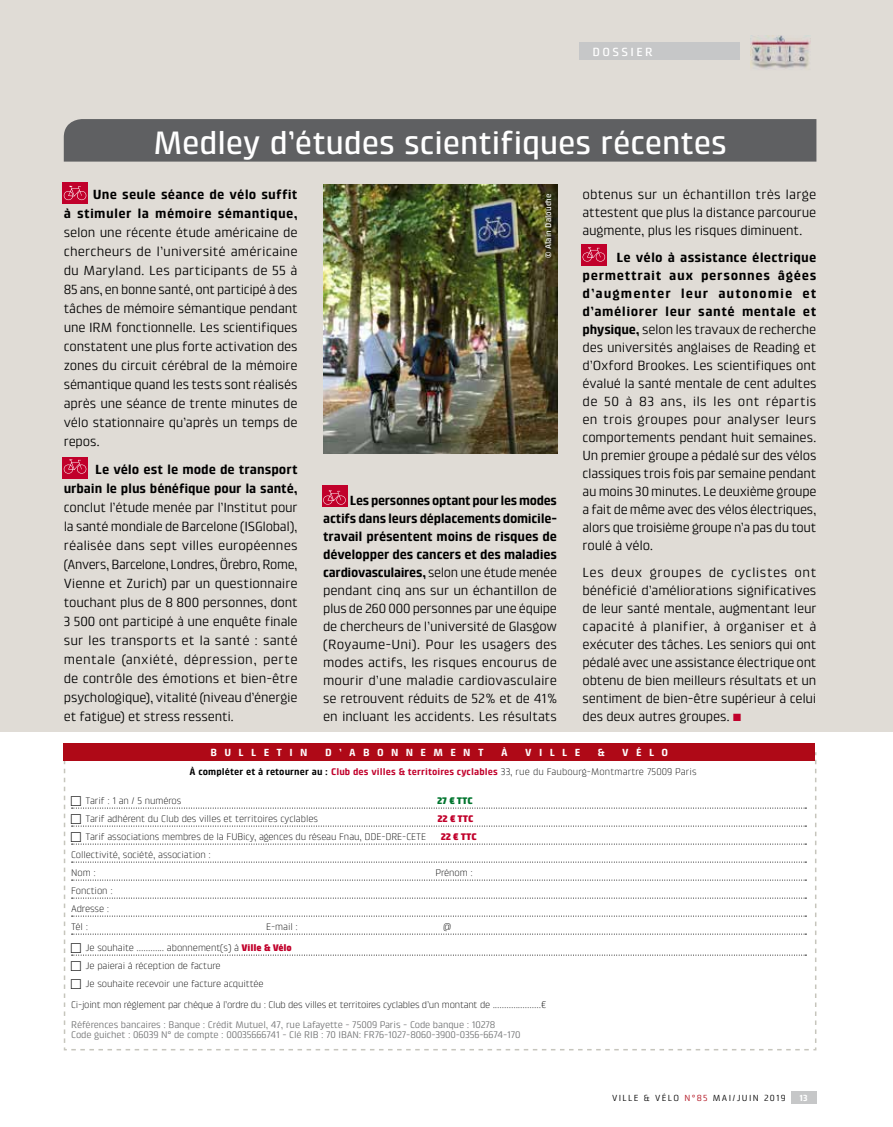
<style>
.page{position:relative;width:893px;height:1127px;background:#fff}
.page>*{position:absolute;margin:0;border:0;box-sizing:border-box;transform-origin:0 0}
.t1{font:500 33px "Klint LT Pro";letter-spacing:-.005em;color:#fff}
.t2{font:13.5px/18px "Klint LT Pro";letter-spacing:-.015em;color:#000;text-align:justify}
.t3{font:700 13.5px/19px "Klint LT Pro";letter-spacing:.005em;color:#000;text-align:right}
.t4{font:500 12px "Klint LT Pro";color:#fff}
.t5{font:700 10.5px "Klint LT Pro";letter-spacing:.7em;color:#fff}
.t6{font:300 9.75px/18px "Klint LT Pro";letter-spacing:-.01em;color:#000}
.t7{font:9.75px/10.5px "Klint LT Pro";letter-spacing:-.01em;color:#707172}
.t8{font:300 9.75px "Klint LT Pro";letter-spacing:.01em;color:#000}
.t9{font:900 9.75px "Klint LT Pro";letter-spacing:-.01em;color:#c1002b}
.t10{font:900 9.75px "Klint LT Pro";color:#00752e}
.t11{font:9px "Klint LT Pro";letter-spacing:.15em;color:#000}
.t12{font:700 9px "Klint LT Pro";color:#fff}
.t13{font:500 8.25px "Klint LT Pro";letter-spacing:.01em;color:#fff}
.s1{font-weight:700}
.s2{color:#c1002b}
.s3{font-weight:700;color:#c1002b}
.s4{font-weight:900;color:#c1002b}
.s5{color:#af0917}
</style>
<div class="page">
<div style="left:0;top:0;width:893px;height:731px;background:#e0dcd6"></div>
<div style="left:581px;top:244px;width:26px;height:22px;background:#c1002b"></div>
<div style="left:322px;top:486px;width:25px;height:21px;background:#c1002b"></div>
<div style="left:63px;top:457px;width:25px;height:21px;background:#c1002b"></div>
<div style="left:62px;top:182px;width:26px;height:21px;background:#c1002b"></div>
<svg style="left:64px;top:186px;width:22px;height:14px"></svg>
<svg style="left:64px;top:459px;width:22px;height:15px"></svg>
<svg style="left:323px;top:490px;width:23px;height:15px"></svg>
<svg style="left:583px;top:247px;width:22px;height:15px"></svg>
<div style="left:64px;top:119px;width:752px;height:43px;background:#5f6062"></div>
<img style="left:323px;top:185px;width:234px;height:269px">
<svg style="left:63px;top:751px;width:754px;height:300px"></svg>
<svg style="left:72px;top:862px;width:734px;height:1px"></svg>
<svg style="left:72px;top:880px;width:734px;height:1px"></svg>
<svg style="left:72px;top:898px;width:734px;height:1px"></svg>
<svg style="left:72px;top:916px;width:734px;height:1px"></svg>
<svg style="left:72px;top:934px;width:734px;height:1px"></svg>
<div style="left:64px;top:743px;width:751px;height:18px;background:#af0917"></div>
<div style="left:791px;top:1091px;width:25px;height:13px;background:#c6c7c8"></div>
<div style="left:580px;top:43px;width:160px;height:17px;background:#c6c7c8"></div>
<img style="left:750px;top:36px;width:60px;height:33px">
<svg style="left:71px;top:796px;width:735px;height:49px"></svg>
<svg style="left:71px;top:943px;width:735px;height:28px"></svg>
<svg style="left:71px;top:979px;width:10px;height:10px"></svg>
<p class="t4" style="left:592px;top:45px;width:62px">DO SSIE R</p>
<h1 class="t1" style="left:154px;top:124px;width:575px">Medley d’études scientifiques récentes</h1>
<p class="t13" style="left:544px;top:258px;width:66px;rotate:-90deg">© Alain Dalouche</p>
<p class="t3" style="left:64px;top:185px;width:235px">Une seule séance de vélo suffit<br>à stimuler la mémoire sémantique,</p>
<p class="t2" style="left:64px;top:222px;width:235px;line-height:19px">selon une récente étude américaine de chercheurs de l’université américaine du Maryland. Les participants de 55 à 85 ans, en bonne santé, ont participé à des tâches de mémoire sémantique pendant une I RM fonctionnelle. Les scientifiques constatent une plus forte activation des zones du circuit cérébral de la mémoire sémantique quand les tests sont réalisés après une séance de trente minutes de vélo stationnaire qu’après un temps de repos.</p>
<p class="t3" style="left:64px;top:460px;width:235px">Le vélo est le mode de transport urbain le plus bénéfique pour la santé,</p>
<p class="t2" style="left:64px;top:497px;width:235px;line-height:19px">conclut l’étude menée par l’Institut pour la santé mondiale de Barcelone (ISGlobal), réalisée dans sept villes européennes (Anvers, Barcelone, Londres, Örebro, Rome, Vienne et Zurich) par un questionnaire touchant plus de 8 800 personnes, dont 3 500 ont participé à une enquête finale sur les transports et la santé : santé mentale (anxiété, dépression, perte de contrôle des émotions et bien-être psychologique), vitalité (niveau d’énergie et fatigue) et stress ressenti.</p>
<p class="t2" style="left:323px;top:491px;width:235px;text-indent:27px"><span class="s1">Les personnes optant pour les modes actifs dans leurs déplacements domicile&shy;travail présentent moins de risques de développer des cancers et des maladies cardiovasculaires,</span> selon une étude menée pendant cinq ans sur un échantillon de plus de 260 000 personnes par une équipe de chercheurs de l’université de Glasgow (Royaume-Uni). Pour les usagers des modes actifs, les risques encourus de mourir d’une maladie cardiovasculaire se retrouvent réduits de 52% et de 41% en incluant les accidents. Les résultats</p>
<p class="t2" style="left:583px;top:185px;width:235px">obtenus sur un échantillon très large attestent que plus la distance parcourue augmente, plus les risques diminuent.</p>
<p class="t2" style="left:583px;top:248px;width:235px;text-indent:34px"><span class="s1">Le vélo à assistance électrique permettrait aux personnes âgées d’augmenter leur autonomie et d’améliorer leur santé mentale et physique,</span> selon les travaux de recherche des universités anglaises de Reading et d’Oxford Brookes. Les scientifiques ont évalué la santé mentale de cent adultes de 50 à 83 ans, ils les ont répartis en trois groupes pour analyser leurs comportements pendant huit semaines.<br>Un premier groupe a pédalé sur des vélos classiques trois fois par semaine pendant au moins 30 minutes. Le deuxième groupe a fait de même avec des vélos électriques, alors que troisième groupe n’a pas du tout roulé à vélo.</p>
<p class="t2" style="left:583px;top:563px;width:235px">Les deux groupes de cyclistes ont bénéficié d’améliorations significatives de leur santé mentale, augmentant leur capacité à planifier, à organiser et à exécuter des tâches. Les seniors qui ont pédalé avec une assistance électrique ont obtenu de bien meilleurs résultats et un sentiment de bien-être supérieur à celui des deux autres groupes. <span class="s2">■</span></p>
<p class="t5" style="left:211px;top:747px;width:99px">BULLETIN</p>
<p class="t5" style="left:325px;top:747px;width:160px">D’ABONNEMENT</p>
<p class="t5" style="left:501px;top:747px;width:8px">À</p>
<p class="t5" style="left:525px;top:747px;width:57px">VILLE</p>
<p class="t5" style="left:598px;top:747px;width:8px">&amp;</p>
<p class="t5" style="left:622px;top:747px;width:47px">VÉLO</p>
<p class="t8" style="left:189px;top:766px;width:509px"><span class="s1">À compléter et à retourner au :</span> <span class="s3">Club des villes &amp; territoires cyclables</span> 33, rue du Faubourg-Montmartre 75009 Paris</p>
<p class="t6" style="left:86px;top:792px;width:97px">Tarif : 1 an / 5 numéros</p>
<p class="t10" style="left:437px;top:795px;width:37px">27 € TTC</p>
<p class="t6" style="left:86px;top:810px;width:234px">Tarif adhérent du Club des villes et territoires cyclables</p>
<p class="t9" style="left:437px;top:813px;width:37px">22 € TTC</p>
<p class="t6" style="left:86px;top:828px;width:342px">Tarif associations membres de la FUBicy, agences du réseau Fnau, DDE-DRE-CETE</p>
<p class="t9" style="left:441px;top:831px;width:37px">22 € TTC</p>
<p class="t6" style="left:71px;top:846px;width:141px">Collectivité, société, association :<br>Nom :</p>
<p class="t6" style="left:435px;top:864px;width:39px">Prénom :</p>
<p class="t6" style="left:71px;top:882px;width:43px">Fonction :<br>Adresse :<br>Tél :</p>
<p class="t6" style="left:266px;top:918px;width:33px">E-mail :</p>
<p class="t6" style="left:443px;top:918px;width:10px">@</p>
<p class="t6" style="left:86px;top:939px;width:208px">Je souhaite ............ abonnement(s) à <span class="s4">Ville &amp; Vélo<br></span>Je paierai à réception de facture<br>Je souhaite recevoir une facture acquittée</p>
<p class="t6" style="left:71px;top:996px;width:477px">Ci-joint mon règlement par chèque à l’ordre du : Club des villes et territoires cyclables d’un montant de .....................€</p>
<p class="t7" style="left:71px;top:1019px;width:451px">Références bancaires : Banque : Crédit Mutuel, 47, rue Lafayette - 75009 Paris - Code banque : 10278<br>Code guichet : 06039 N° de compte : 00035666741 - Clé RI B : 70 I BAN: FR76-1027-8060-3900-0356-6674-170</p>
<p class="t11" style="left:612px;top:1093px;width:108px">ville &amp; vélo <span class="s5">N°85</span> maI</p>
<p class="t11" style="left:732px;top:1093px;width:55px">/JUIN 2019</p>
<p class="t12" style="left:800px;top:1093px;width:10px">13</p>
</div>
